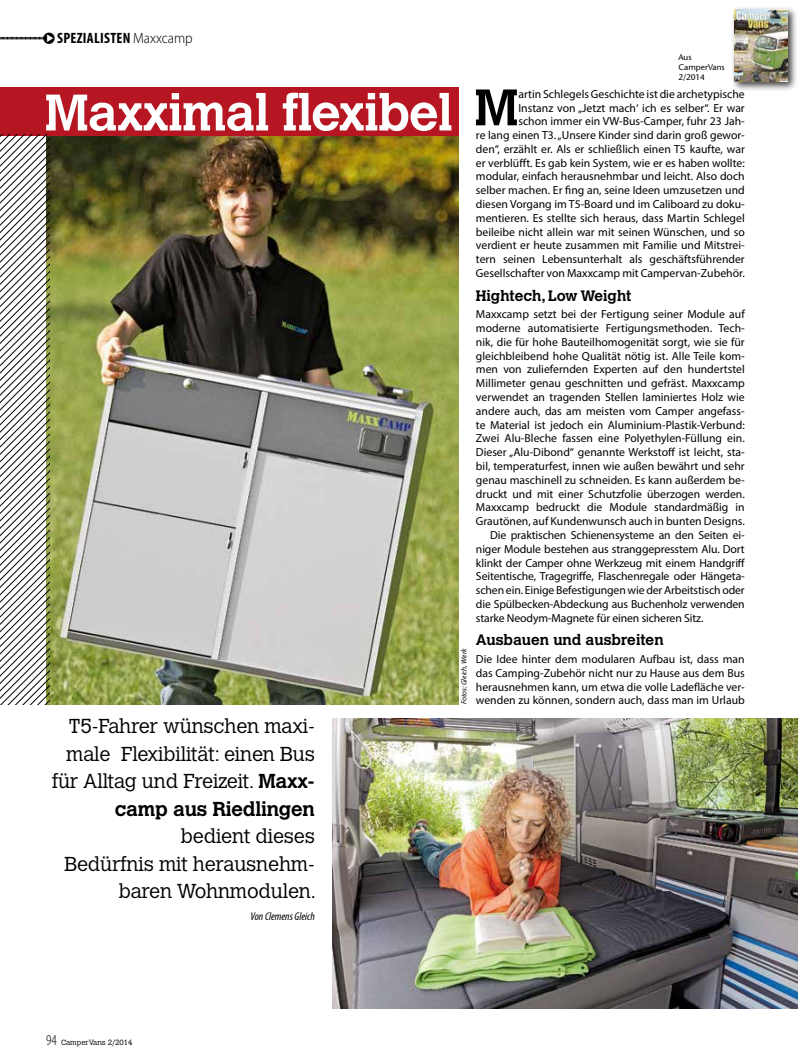
<style>
.page{position:relative;width:798px;height:1063px;background:#fff}
.page>*{position:absolute;margin:0;border:0;box-sizing:border-box;transform-origin:0 0}
.t1{font:700 50.88px "Calvert MT Std";letter-spacing:-.02em;color:#fff}
.t2{font:700 50.75px "Calvert MT Std";color:#000}
.t3{font:300 20px/27.5px "Calvert MT Std";letter-spacing:-.01em;color:#000;text-align:right}
.t4{font:700 15px "Calvert MT Std";color:#000}
.t5{font:700 condensed 15px "Myriad Pro";letter-spacing:.02em;color:#000}
.t6{font:11.75px/13.8px "Myriad Pro";color:#000;text-align:right}
.t7{font:italic condensed 11.25px "Myriad Pro";color:#000}
.t8{font:500 8.25px/10.2px "Stone Sans Std";color:#000}
.t9{font:300 7.5px "Calvert MT Std";color:#000}
.t10{font:italic 7.5px "Myriad Pro";color:#000}
.s1{font-weight:300;font-stretch:semi-condensed}
.s2{font-weight:700}
.s3{font-family:"Myriad Pro";font-stretch:condensed;font-size:15px}
</style>
<div class="page">
<img style="left:50px;top:136px;width:408px;height:568px">
<img style="left:332px;top:718px;width:465px;height:290px">
<div style="left:0;top:87px;width:458px;height:49px;background:#b51621"></div>
<svg style="left:0;top:135px;width:50px;height:569px"></svg>
<div style="left:730px;top:6px;width:67px;height:85px;background:#000;opacity:.75"></div>
<img style="left:733px;top:9px;width:54px;height:72px">
<svg style="left:0;top:36px;width:47px;height:4px"></svg>
<p class="t5" style="left:57px;top:29px;width:137px">SPEZIALISTEN <span class="s1">Maxxcamp</span></p>
<h1 class="t1" style="left:45px;top:80px;width:409px">Maxximal flexibel</h1>
<h3 class="t3" style="left:52px;top:713px;width:264px">T5-Fahrer wünschen maxi&shy;male Flexibilität: einen Bus für Alltag und Freizeit. <span class="s2">Maxx&shy;camp aus Riedlingen</span></h3>
<h3 class="t3" style="left:64px;top:823px;width:253px">bedient dieses<br>Bedürfnis mit herausnehm&shy;baren Wohnmodulen.</h3>
<p class="t7" style="left:250px;top:909px;width:66px">Von Clemens Gleich</p>
<p class="t10" style="left:459px;top:704px;width:58px;rotate:-90deg">Fotos: Gleich, Werk</p>
<p class="t8" style="left:678px;top:52px;width:48px">Aus<br>CamperVans<br>2/2014</p>
<p class="t6" style="left:476px;top:87px;width:270px">artin Schlegels Geschichte ist die archetypische<br>Instanz von „Jetzt mach‘ ich es selber“. Er war<br>schon immer ein VW-Bus-Camper, fuhr 23 Jah-<br>re lang einen T3. „Unsere Kinder sind darin groß gewor&shy;den“, erzählt er. Als er schließlich einen T5 kaufte, war er verblüfft. Es gab kein System, wie er es haben wollte: modular, einfach herausnehmbar und leicht. Also doch selber machen. Er fing an, seine Ideen umzusetzen und diesen Vorgang im T5-Board und im Caliboard zu doku&shy;mentieren. Es stellte sich heraus, dass Martin Schlegel beileibe nicht allein war mit seinen Wünschen, und so verdient er heute zusammen mit Familie und Mitstrei&shy;tern seinen Lebensunterhalt als geschäftsführender Gesellschafter von Maxxcamp mit Campervan-Zubehör.</p>
<p class="t4" style="left:476px;top:286px;width:157px">Hightech, Low Weight</p>
<p class="t6" style="left:476px;top:307px;width:270px">Maxxcamp setzt bei der Fertigung seiner Module auf</p>
<p class="t6" style="left:476px;top:321px;width:270px">moderne automatisierte Fertigungsmethoden. Tech-</p>
<p class="t6" style="left:476px;top:335px;width:270px">nik, die für hohe Bauteilhomogenität sorgt, wie sie für</p>
<p class="t6" style="left:476px;top:349px;width:270px">gleichbleibend hohe Qualität nötig ist. Alle Teile kom-</p>
<p class="t6" style="left:476px;top:362px;width:270px">men von zuliefernden Experten auf den hundertstel</p>
<p class="t6" style="left:476px;top:376px;width:270px">Millimeter genau geschnitten und gefräst. Maxxcamp</p>
<p class="t6" style="left:476px;top:390px;width:270px">verwendet an tragenden Stellen laminiertes Holz wie</p>
<p class="t6" style="left:476px;top:404px;width:270px">andere auch, das am meisten vom Camper angefass-</p>
<p class="t6" style="left:476px;top:418px;width:270px">te Material ist jedoch ein Aluminium-Plastik-Verbund:</p>
<p class="t6" style="left:476px;top:431px;width:270px">Zwei Alu-Bleche fassen eine Polyethylen-Füllung ein.</p>
<p class="t6" style="left:476px;top:445px;width:270px">Dieser „Alu-Dibond“ genannte Werkstoff ist leicht, sta-</p>
<p class="t6" style="left:476px;top:459px;width:270px">bil, temperaturfest, innen wie außen bewährt und sehr</p>
<p class="t6" style="left:476px;top:473px;width:270px">genau maschinell zu schneiden. Es kann außerdem be-</p>
<p class="t6" style="left:476px;top:487px;width:270px">druckt und mit einer Schutzfolie überzogen werden.</p>
<p class="t6" style="left:476px;top:500px;width:270px">Maxxcamp bedruckt die Module standardmäßig in</p>
<p class="t6" style="left:476px;top:514px;width:270px">Grautönen, auf Kundenwunsch auch in bunten Designs.</p>
<p class="t6" style="left:490px;top:528px;width:256px">Die praktischen Schienensysteme an den Seiten ei-</p>
<p class="t6" style="left:476px;top:542px;width:270px">niger Module bestehen aus stranggepresstem Alu. Dort</p>
<p class="t6" style="left:476px;top:556px;width:271px">klinkt der Camper ohne Werkzeug mit einem Handgriff</p>
<p class="t6" style="left:476px;top:569px;width:270px">Seitentische, Tragegriffe, Flaschenregale oder Hängeta-</p>
<p class="t6" style="left:476px;top:583px;width:270px">schen ein. Einige Befestigungen wie der Arbeitstisch oder</p>
<p class="t6" style="left:476px;top:597px;width:270px">die Spülbecken-Abdeckung aus Buchenholz verwenden</p>
<p class="t6" style="left:476px;top:611px;width:229px">starke Neodym-Magnete für einen sicheren Sitz.</p>
<p class="t4" style="left:476px;top:631px;width:189px">Ausbauen und ausbreiten</p>
<p class="t6" style="left:476px;top:652px;width:270px;text-align:justify">Die Idee hinter dem modularen Aufbau ist, dass man das Camping-Zubehör nicht nur zu Hause aus dem Bus herausnehmen kann, um etwa die volle Ladefläche ver&shy;wenden zu können, sondern auch, dass man im Urlaub</p>
<h2 class="t2" style="left:474px;top:75px;width:45px">M</h2>
<p class="t9" style="left:46px;top:1038px;width:88px"><span class="s3">94</span> CamperVans 2/2014</p>
</div>
